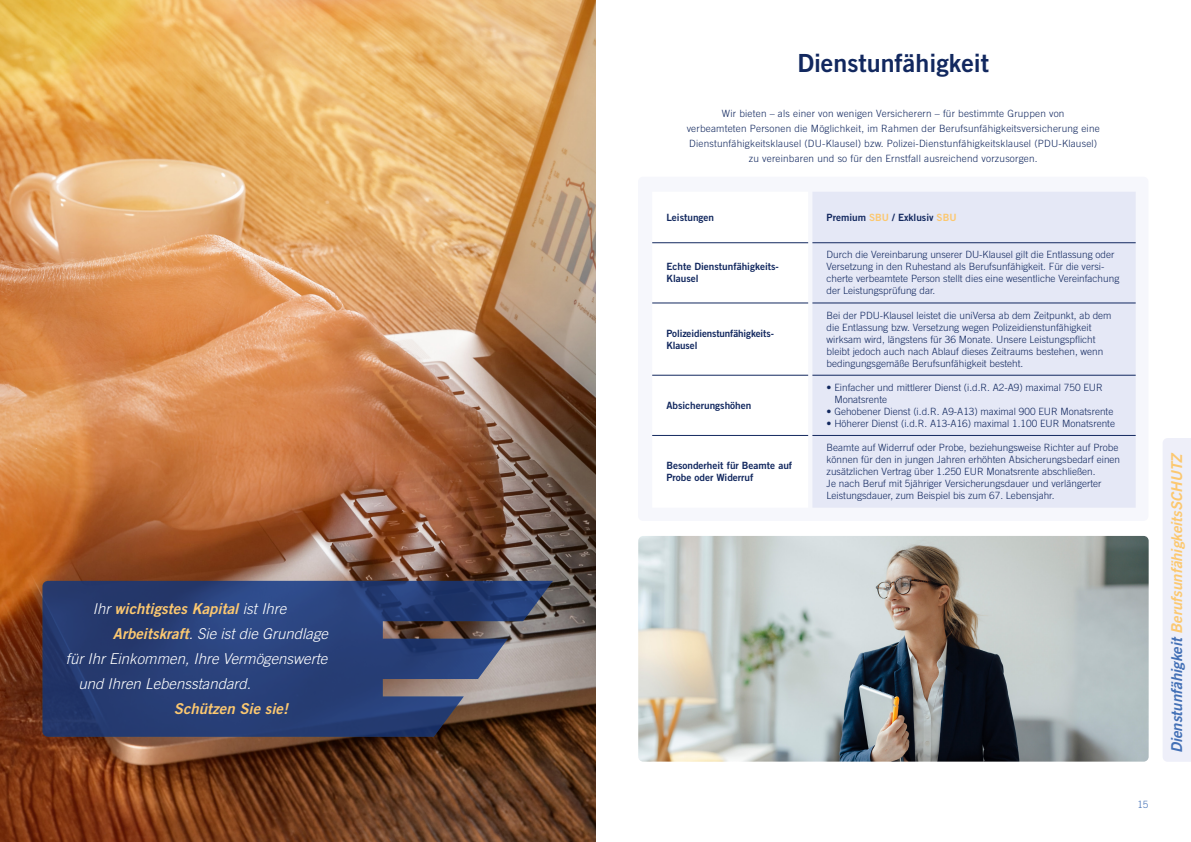
<style>
.page{position:relative;width:1191px;height:842px;background:#fff}
.page>*{position:absolute;margin:0;border:0;box-sizing:border-box;transform-origin:0 0}
.t1{font:25px "Trade Gothic LT Std Bd 2";color:#12285f}
.t2{font:italic 300 15px "Trade Gothic LT Std";color:#fff}
.t3{font:15px "Trade Gothic LT Std Bd 2 Obl";color:#fcc870}
.t4{font:300 10px/12px "Trade Gothic LT Std";color:#12285f}
.t5{font:300 10px/15px "Trade Gothic LT Std";letter-spacing:.02em;color:#12285f;text-align:center}
.t6{font:10px/12px "Trade Gothic LT Std Bd 2";color:#12285f}
.t7{font:300 10px "Trade Gothic LT Std";color:#4370b6}
.s1{font-family:"Trade Gothic LT Std";font-weight:300;font-style:italic;color:#fff}
.s2{font-family:"Trade Gothic LT Std Bd 2 Obl";font-weight:400;font-style:normal;color:#fcc870}
.s3{color:#fcc870}
.s4{color:#4370b6}
</style>
<div class="page">
<img style="left:0;top:0;width:595px;height:842px">
<svg style="left:43px;top:581px;width:510px;height:156px;background:#354572"></svg>
<div style="left:1163px;top:438px;width:28px;height:324px;background:#eeeff9"></div>
<img style="left:638px;top:536px;width:510px;height:226px">
<svg style="left:652px;top:242px;width:156px;height:133px"></svg>
<div style="left:812px;top:192px;width:323px;height:316px;background:#e5e8f6"></div>
<hr style="left:652px;top:435px;width:156px;height:1px;background:#12285f">
<hr style="left:652px;top:243px;width:156px;height:1px;background:#12285f">
<hr style="left:652px;top:303px;width:156px;height:1px;background:#12285f">
<hr style="left:652px;top:375px;width:156px;height:1px;background:#12285f">
<hr style="left:812px;top:243px;width:323px;height:1px;background:#12285f">
<hr style="left:812px;top:303px;width:323px;height:1px;background:#12285f">
<hr style="left:812px;top:375px;width:323px;height:1px;background:#12285f">
<hr style="left:812px;top:435px;width:323px;height:1px;background:#12285f">
<h2 class="t3" style="left:93px;top:600px;width:195px"><span class="s1">Ihr</span> wichtigstes Kapital <span class="s1">ist Ihre</span></h2>
<h2 class="t2" style="left:113px;top:625px;width:217px"><span class="s2">Arbeitskraft</span>. Sie ist die Grundlage</h2>
<h2 class="t2" style="left:66px;top:650px;width:263px">für Ihr Einkommen, Ihre Vermögenswerte</h2>
<h2 class="t2" style="left:78px;top:675px;width:174px">und Ihren Lebensstandard.</h2>
<h2 class="t3" style="left:174px;top:700px;width:116px">Schützen Sie sie!</h2>
<h1 class="t1" style="left:797px;top:47px;width:193px">Dienstunfähigkeit</h1>
<p class="t5" style="left:686px;top:106px;width:414px">Wir bieten – als einer von wenigen Versicherern – für bestimmte Gruppen von<br>verbeamteten Personen die Möglichkeit, im Rahmen der Berufsunfähigkeitsversicherung eine Dienstunfähigkeitsklausel (DU-Klausel) bzw. Polizei-Dienstunfähigkeitsklausel (PDU-Klausel) zu vereinbaren und so für den Ernstfall ausreichend vorzusorgen.</p>
<p class="t6" style="left:666px;top:211px;width:49px">Leistungen</p>
<p class="t6" style="left:826px;top:211px;width:131px">Premium <span class="s3">SBU</span> / Exklusiv <span class="s3">SBU</span></p>
<p class="t6" style="left:666px;top:261px;width:114px">Echte Dienstunfähigkeits-<br>Klausel</p>
<p class="t4" style="left:826px;top:249px;width:294px">Durch die Vereinbarung unserer DU-Klausel gilt die Entlassung oder Versetzung in den Ruhestand als Berufsunfähigkeit. Für die versi&shy;cherte verbeamtete Person stellt dies eine wesentliche Vereinfachung der Leistungsprüfung dar.</p>
<p class="t6" style="left:666px;top:327px;width:109px">Polizeidienstunfähigkeits-<br>Klausel</p>
<p class="t4" style="left:826px;top:309px;width:286px">Bei der PDU-Klausel leistet die uniVersa ab dem Zeitpunkt, ab dem die Entlassung bzw. Versetzung wegen Polizeidienstunfähigkeit wirksam wird, längstens für 36 Monate. Unsere Leistungspflicht bleibt jedoch auch nach Ablauf dieses Zeitraums bestehen, wenn bedingungsgemäße Berufsunfähigkeit besteht.</p>
<p class="t6" style="left:666px;top:399px;width:87px">Absicherungshöhen</p>
<p class="t6" style="left:666px;top:459px;width:127px">Besonderheit für Beamte auf<br>Probe oder Widerruf</p>
<p class="t4" style="left:834px;top:381px;width:270px;text-indent:-8px">• Einfacher und mittlerer Dienst (i.d.R. A2-A9) maximal 750 EUR<br>Monatsrente</p>
<p class="t4" style="left:826px;top:405px;width:288px">• Gehobener Dienst (i.d.R. A9-A13) maximal 900 EUR Monatsrente</p>
<p class="t4" style="left:826px;top:417px;width:290px">• Höherer Dienst (i.d.R. A13-A16) maximal 1.100 EUR Monatsrente</p>
<p class="t4" style="left:826px;top:441px;width:295px">Beamte auf Widerruf oder Probe, beziehungsweise Richter auf Probe können für den in jungen Jahren erhöhten Absicherungsbedarf einen zusätzlichen Vertrag über 1.250 EUR Monatsrente abschließen.<br>Je nach Beruf mit 5jähriger Versicherungsdauer und verlängerter Leistungsdauer, zum Beispiel bis zum 67. Lebensjahr.</p>
<p class="t7" style="left:1137px;top:798px;width:13px">15</p>
<h2 class="t3" style="left:1167px;top:753px;width:302px;rotate:-90deg"><span class="s4">Dienstunfähigkeit</span> BerufsunfähigkeitsSCHUTZ</h2>
</div>
